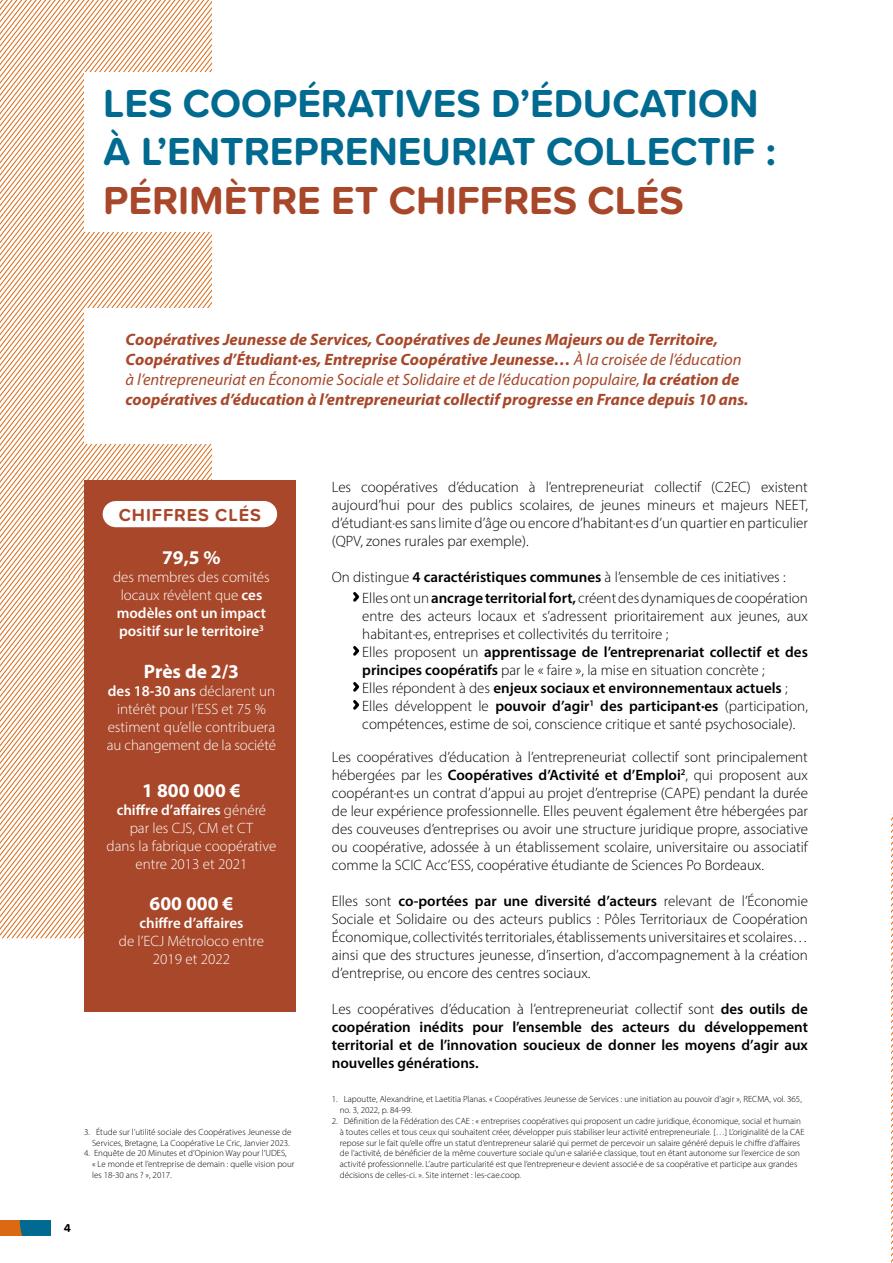
<style>
.page{position:relative;width:893px;height:1263px;background:#fff}
.page>*{position:absolute;margin:0;border:0;box-sizing:border-box;transform-origin:0 0}
.t1{font:700 40.5px/48.6px "Proxima Soft";color:#006a90}
.t2{font:700 40.5px "Proxima Soft";color:#a84729}
.t3{font:700 19.5px "Myriad Pro";color:#fff}
.t4{font:700 18px "Proxima Soft";letter-spacing:.05em;color:#a84729}
.t5{font:italic 700 16.5px/19.8px "Myriad Pro";color:#a84729}
.t6{font:300 15px/18px "Myriad Pro";color:#000;text-align:justify}
.t7{font:600 15px/18px "Myriad Pro";color:#000;text-align:justify}
.t8{font:300 15px/18px "Myriad Pro";color:#fff;text-align:center}
.t9{font:600 15px/18px "Myriad Pro";color:#fff}
.t10{font:700 12px "Proxima Soft";color:#000}
.t11{font:300 9px/10.8px "Myriad Pro";color:#000}
.s1{font-weight:400}
.s2{font-weight:300}
.s3{font-weight:600}
</style>
<div class="page">
<svg style="left:0;top:1220px;width:51px;height:15px"></svg>
<svg style="left:892px;top:817px;width:1px;height:445px"></svg>
<svg style="left:0;top:0;width:211px;height:939px"></svg>
<div style="left:84px;top:72px;width:186px;height:160px;background:#fff"></div>
<div style="left:84px;top:308px;width:724px;height:135px;background:#fff"></div>
<svg style="left:353px;top:592px;width:7px;height:10px"></svg>
<svg style="left:353px;top:646px;width:7px;height:10px"></svg>
<svg style="left:353px;top:682px;width:7px;height:28px"></svg>
<div style="left:84px;top:480px;width:212px;height:532px;background:#a84729"></div>
<div style="left:116px;top:501px;width:148px;height:26px;background:#fff"></div>
<h1 class="t1" style="left:103px;top:78px;width:674px">LES COOPÉRATIVES D’ÉDUCATION<br>À L’ENTREPRENEURIAT COLLECTIF :</h1>
<h1 class="t2" style="left:103px;top:170px;width:582px">PÉRIMÈTRE ET CHIFFRES CLÉS</h1>
<p class="t5" style="left:126px;top:329px;width:624px">Coopératives Jeunesse de Services, Coopératives de Jeunes Majeurs ou de Territoire, Coopératives d’Étudiant·es, Entreprise Coopérative Jeunesse… <span class="s1">À la croisée de l’éducation à l’entrepreneuriat en Économie Sociale et Solidaire et de l’éducation populaire,</span> la création de coopératives d’éducation à l’entrepreneuriat collectif progresse en France depuis 10 ans.</p>
<p class="t4" style="left:119px;top:501px;width:144px">CHIFFRES CLÉS</p>
<h2 class="t3" style="left:162px;top:545px;width:60px">79,5 %</h2>
<p class="t9" style="left:113px;top:568px;width:158px"><span class="s2">des membres des comités locaux révèlent que</span> ces modèles ont un impact positif sur le territoire<sup>3</sup></p>
<h2 class="t3" style="left:144px;top:658px;width:97px">Près de 2/3</h2>
<p class="t8" style="left:107px;top:682px;width:171px"><span class="s3">des 18-30 ans</span> déclarent un intérêt pour l’ESS et 75 % estiment qu’elle contribuera au changement de la société</p>
<h2 class="t3" style="left:142px;top:777px;width:100px">1 800 000 €</h2>
<p class="t8" style="left:107px;top:800px;width:171px"><span class="s3">chiffre d’affaires</span> généré par les CJS, CM et CT<br>dans la fabrique coopérative entre 2013 et 2021</p>
<h2 class="t3" style="left:150px;top:891px;width:85px">600 000 €</h2>
<p class="t9" style="left:139px;top:913px;width:106px">chiffre d’affaires</p>
<p class="t8" style="left:119px;top:932px;width:147px">de l’ECJ Métroloco entre<br>2019 et 2022</p>
<p class="t11" style="left:84px;top:1126px;width:209px;text-align:right">3. Étude sur l’utilité sociale des Coopératives Jeunesse de<br>Services, Bretagne, La Coopérative Le Cric, Janvier 2023.</p>
<p class="t11" style="left:92px;top:1148px;width:204px;text-indent:-8px">4. Enquête de 20 Minutes et d’Opinion Way pour l’UDES,<br>« Le monde et l’entreprise de demain : quelle vision pour les 18-30 ans ? », 2017.</p>
<p class="t10" style="left:64px;top:1219px;width:9px">4</p>
<p class="t6" style="left:332px;top:478px;width:478px">Les coopératives d’éducation à l’entrepreneuriat collectif (C2EC) existent aujourd’hui pour des publics scolaires, de jeunes mineurs et majeurs NEET, d’étudiant·es sans limite d’âge ou encore d’habitant·es d’un quartier en particulier (QPV, zones rurales par exemple).</p>
<p class="t6" style="left:362px;top:566px;width:447px;line-height:21px;text-indent:-30px">On distingue <span class="s3">4 caractéristiques communes</span> à l’ensemble de ces initiatives :<br>Elles ont un <span class="s3">ancrage territorial fort,</span> créent des dynamiques de coopération</p>
<p class="t6" style="left:362px;top:607px;width:447px;text-align:left">entre des acteurs locaux et s’adressent prioritairement aux jeunes, aux habitant·es, entreprises et collectivités du territoire ;<br>Elles proposent un <span class="s3">apprentissage de l’entreprenariat collectif et des principes coopératifs</span> par le « faire », la mise en situation concrète ;<br>Elles répondent à des <span class="s3">enjeux sociaux et environnementaux actuels</span> ; Elles développent le <span class="s3">pouvoir d’agir</span><sup>1</sup> <span class="s3">des participant·es</span> (participation, compétences, estime de soi, conscience critique et santé psychosociale).</p>
<p class="t6" style="left:332px;top:748px;width:478px">Les coopératives d’éducation à l’entrepreneuriat collectif sont principalement hébergées par les <span class="s3">Coopératives d’Activité et d’Emploi</span><sup>2</sup>, qui proposent aux coopérant·es un contrat d’appui au projet d’entreprise (CAPE) pendant la durée de leur expérience professionnelle. Elles peuvent également être hébergées par des couveuses d’entreprises ou avoir une structure juridique propre, associative ou coopérative, adossée à un établissement scolaire, universitaire ou associatif comme la SCIC Acc’ESS, coopérative étudiante de Sciences Po Bordeaux.</p>
<p class="t6" style="left:332px;top:892px;width:478px">Elles sont <span class="s3">co-portées par une diversité d’acteurs</span> relevant de l’Économie Sociale et Solidaire ou des acteurs publics : Pôles Territoriaux de Coopération Économique, collectivités territoriales, établissements universitaires et scolaires… ainsi que des structures jeunesse, d’insertion, d’accompagnement à la création d’entreprise, ou encore des centres sociaux.</p>
<p class="t7" style="left:332px;top:999px;width:478px"><span class="s2">Les coopératives d’éducation à l’entrepreneuriat collectif sont</span> des outils de coopération inédits pour l’ensemble des acteurs du développement territorial et de l’innovation soucieux de donner les moyens d’agir aux nouvelles générations.</p>
<p class="t11" style="left:340px;top:1094px;width:464px;text-indent:-8px">1. Lapoutte, Alexandrine, et Laetitia Planas. « Coopératives Jeunesse de Services : une initiation au pouvoir d’agir », RECMA, vol. 365, no. 3, 2022, p. 84-99.</p>
<p class="t11" style="left:340px;top:1115px;width:466px;text-indent:-8px">2. Définition de la Fédération des CAE : « entreprises coopératives qui proposent un cadre juridique, économique, social et humain à toutes celles et tous ceux qui souhaitent créer, développer puis stabiliser leur activité entrepreneuriale. […] L’originalité de la CAE repose sur le fait qu’elle offre un statut d’entrepreneur salarié qui permet de percevoir un salaire généré depuis le chiffre d’affaires de l’activité, de bénéficier de la même couverture sociale qu’un·e salarié·e classique, tout en étant autonome sur l’exercice de son activité professionnelle. L’autre particularité est que l’entrepreneur·e devient associé·e de sa coopérative et participe aux grandes décisions de celles-ci. ». Site internet : les-cae.coop.</p>
</div>
